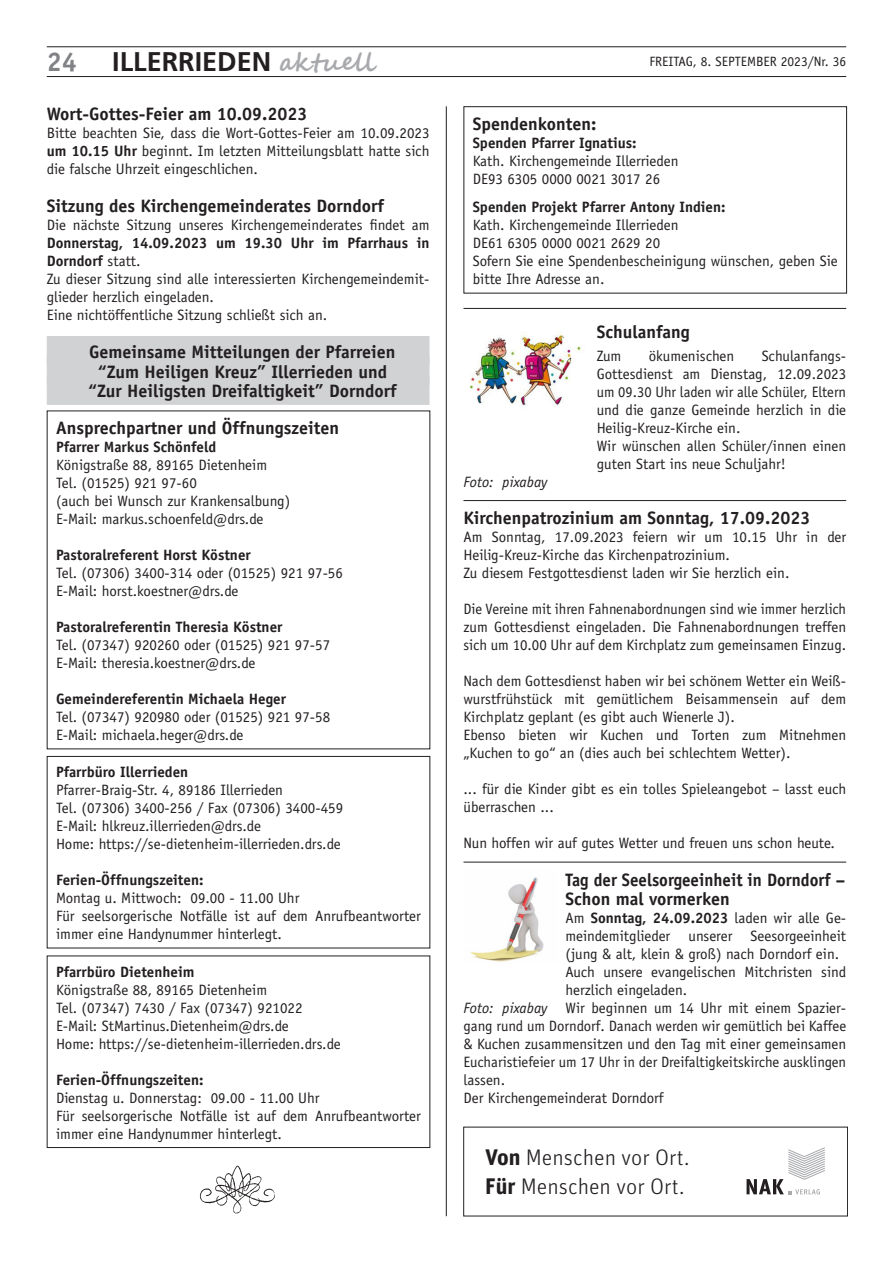
<style>
.page{position:relative;width:893px;height:1263px;background:#fff}
.page>*{position:absolute;margin:0;border:0;box-sizing:border-box;transform-origin:0 0}
.t1{font:700 27px "Frutiger";color:#231f20}
.t2{font:700 27px "Officina Sans";color:#808285}
.t3{font:300 22.5px/28.5px "Unit Pro";color:#231f20}
.t4{font:700 18px/19.5px "Officina Sans";color:#231f20;text-align:center}
.t5{font:700 18px/19.5px "Officina Sans";color:#231f20;scale:.94 1}
.t6{font:15px/18px "Officina Sans";color:#231f20}
.t7{font:700 15px "Officina Sans";color:#231f20}
.t8{font:italic 15px "Officina Sans";color:#231f20}
.t9{font:13.5px "Officina Sans";color:#231f20}
.s1{font-family:"Segoe Script";font-size:25.5px;color:#a8a9ad}
.s2{font-weight:700}
.s3{font-weight:400}
.s4{font-style:italic}
</style>
<div class="page">
<hr style="left:47px;top:76px;width:799px;height:1px;background:#231f20">
<hr style="left:47px;top:47px;width:799px;height:1px;background:#231f20">
<hr style="left:446px;top:106px;width:1px;height:1110px;background:#231f20">
<div style="left:47px;top:336px;width:382px;height:30px;background:#d1d2d4"></div>
<div style="left:47px;top:355px;width:382px;height:30px;background:#d1d2d4"></div>
<div style="left:47px;top:375px;width:382px;height:30px;background:#d1d2d4"></div>
<div style="left:47px;top:756px;width:383px;height:192px;border:1px solid #231f20"></div>
<div style="left:47px;top:955px;width:383px;height:193px;border:1px solid #231f20"></div>
<hr style="left:463px;top:308px;width:383px;height:1px;background:#231f20">
<hr style="left:463px;top:500px;width:383px;height:1px;background:#231f20">
<hr style="left:463px;top:862px;width:383px;height:1px;background:#231f20">
<div style="left:463px;top:106px;width:384px;height:187px;border:1px solid #231f20"></div>
<img style="left:470px;top:331px;width:112px;height:76px">
<img style="left:470px;top:877px;width:74px;height:85px">
<img style="left:200px;top:1165px;width:75px;height:48px">
<svg style="left:747px;top:1147px;width:78px;height:47px"></svg>
<h1 class="t1" style="left:112px;top:46px;width:264px">ILLERRIEDEN <span class="s1">aktuell</span></h1>
<p class="t4" style="left:47px;top:104px;width:262px">Wort-Gottes-Feier am 10.09.2023</p>
<p class="t6" style="left:47px;top:124px;width:384px;text-align:justify">Bitte beachten Sie, dass die Wort-Gottes-Feier am 10.09.2023 <span class="s2">um 10.15 Uhr</span> beginnt. Im letzten Mitteilungsblatt hatte sich die falsche Uhrzeit eingeschlichen.</p>
<p class="t4" style="left:47px;top:196px;width:339px">Sitzung des Kirchengemeinderates Dorndorf</p>
<p class="t6" style="left:47px;top:216px;width:384px">Die nächste Sitzung unseres Kirchengemeinderates findet am</p>
<p class="t6" style="left:47px;top:234px;width:384px"><span class="s2">Donnerstag, 14.09.2023 um 19.30 Uhr im Pfarrhaus in Dorndorf</span> statt.<br>Zu dieser Sitzung sind alle interessierten Kirchengemeindemit&shy;glieder herzlich eingeladen.<br>Eine nichtöffentliche Sitzung schließt sich an.</p>
<p class="t4" style="left:88px;top:342px;width:310px">Gemeinsame Mitteilungen der Pfarreien “Zum Heiligen Kreuz” Illerrieden und “Zur Heiligsten Dreifaltigkeit” Dorndorf</p>
<p class="t4" style="left:56px;top:418px;width:284px">Ansprechpartner und Öffnungszeiten</p>
<p class="t7" style="left:56px;top:437px;width:162px">Pfarrer Markus Schönfeld</p>
<p class="t6" style="left:56px;top:456px;width:236px">Königstraße 88, 89165 Dietenheim<br>Tel. (01525) 921 97-60<br>(auch bei Wunsch zur Krankensalbung)<br>E-Mail: markus.schoenfeld@drs.de</p>
<p class="t7" style="left:56px;top:545px;width:196px">Pastoralreferent Horst Köstner</p>
<p class="t6" style="left:56px;top:564px;width:288px">Tel. (07306) 3400-314 oder (01525) 921 97-56<br>E-Mail: horst.koestner@drs.de</p>
<p class="t7" style="left:56px;top:617px;width:228px">Pastoralreferentin Theresia Köstner</p>
<p class="t6" style="left:56px;top:636px;width:276px">Tel. (07347) 920260 oder (01525) 921 97-57<br>E-Mail: theresia.koestner@drs.de</p>
<p class="t7" style="left:56px;top:689px;width:232px">Gemeindereferentin Michaela Heger</p>
<p class="t6" style="left:56px;top:708px;width:276px">Tel. (07347) 920980 oder (01525) 921 97-58<br>E-Mail: michaela.heger@drs.de</p>
<p class="t7" style="left:56px;top:763px;width:134px">Pfarrbüro Illerrieden</p>
<p class="t6" style="left:56px;top:781px;width:289px">Pfarrer-Braig-Str. 4, 89186 Illerrieden<br>Tel. (07306) 3400-256 / Fax (07306) 3400-459<br>E-Mail: hlkreuz.illerrieden@drs.de<br>Home: https://se-dietenheim-illerrieden.drs.de</p>
<p class="t7" style="left:56px;top:871px;width:149px">Ferien-Öffnungszeiten:</p>
<p class="t6" style="left:56px;top:889px;width:366px">Montag u. Mittwoch: 09.00 - 11.00 Uhr<br>Für seelsorgerische Notfälle ist auf dem Anrufbeantworter immer eine Handynummer hinterlegt.</p>
<p class="t7" style="left:56px;top:962px;width:140px">Pfarrbüro Dietenheim</p>
<p class="t6" style="left:56px;top:980px;width:286px">Königstraße 88, 89165 Dietenheim<br>Tel. (07347) 7430 / Fax (07347) 921022<br>E-Mail: StMartinus.Dietenheim@drs.de<br>Home: https://se-dietenheim-illerrieden.drs.de</p>
<p class="t7" style="left:56px;top:1070px;width:149px">Ferien-Öffnungszeiten:</p>
<p class="t6" style="left:56px;top:1088px;width:366px">Dienstag u. Donnerstag: 09.00 - 11.00 Uhr<br>Für seelsorgerische Notfälle ist auf dem Anrufbeantworter immer eine Handynummer hinterlegt.</p>
<h1 class="t2" style="left:47px;top:45px;width:32px">24</h1>
<p class="t9" style="left:649px;top:53px;width:198px">FREITAG, 8. SEPTEMBER 2023/Nr. 36</p>
<p class="t4" style="left:473px;top:114px;width:125px">Spendenkonten:</p>
<p class="t7" style="left:473px;top:133px;width:165px">Spenden Pfarrer Ignatius:</p>
<p class="t6" style="left:473px;top:152px;width:207px">Kath. Kirchengemeinde Illerrieden<br>DE93 6305 0000 0021 3017 26</p>
<p class="t7" style="left:473px;top:198px;width:254px">Spenden Projekt Pfarrer Antony Indien:</p>
<p class="t6" style="left:473px;top:216px;width:366px">Kath. Kirchengemeinde Illerrieden<br>DE61 6305 0000 0021 2629 20<br>Sofern Sie eine Spendenbescheinigung wünschen, geben Sie bitte Ihre Adresse an.</p>
<p class="t4" style="left:597px;top:322px;width:94px">Schulanfang</p>
<p class="t6" style="left:597px;top:347px;width:26px">Zum</p>
<p class="t6" style="left:649px;top:347px;width:87px">ökumenischen</p>
<p class="t6" style="left:597px;top:347px;width:251px;text-indent:165px">Schulanfangs-Gottesdienst am Dienstag, 12.09.2023 um 09.30 Uhr laden wir alle Schüler, Eltern und die ganze Gemeinde herzlich in die Heilig-Kreuz-Kirche ein.<br>Wir wünschen allen Schüler/innen einen guten Start ins neue Schuljahr!</p>
<p class="t8" style="left:463px;top:473px;width:86px">Foto: pixabay</p>
<p class="t4" style="left:463px;top:508px;width:349px">Kirchenpatrozinium am Sonntag, 17.09.2023</p>
<p class="t6" style="left:463px;top:528px;width:384px">Am Sonntag, 17.09.2023 feiern wir um 10.15 Uhr in der<br>Heilig-Kreuz-Kirche das Kirchenpatrozinium.<br>Zu diesem Festgottesdienst laden wir Sie herzlich ein.</p>
<p class="t6" style="left:463px;top:600px;width:384px;text-align:justify">Die Vereine mit ihren Fahnenabordnungen sind wie immer herzlich zum Gottesdienst eingeladen. Die Fahnenabordnungen treffen sich um 10.00 Uhr auf dem Kirchplatz zum gemeinsamen Einzug.</p>
<p class="t6" style="left:463px;top:672px;width:384px">Nach dem Gottesdienst haben wir bei schönem Wetter ein Weiß&shy;wurstfrühstück mit gemütlichem Beisammensein auf dem Kirchplatz geplant (es gibt auch Wienerle J).<br>Ebenso bieten wir Kuchen und Torten zum Mitnehmen „Kuchen to go“ an (dies auch bei schlechtem Wetter).</p>
<p class="t6" style="left:463px;top:780px;width:384px">... für die Kinder gibt es ein tolles Spieleangebot – lasst euch überraschen ...</p>
<p class="t6" style="left:463px;top:834px;width:373px">Nun hoffen wir auf gutes Wetter und freuen uns schon heute.</p>
<p class="t5" style="left:566px;top:869px;width:299px">Tag der Seelsorgeeinheit in Dorndorf –<br>Schon mal vormerken</p>
<p class="t7" style="left:566px;top:909px;width:282px"><span class="s3">Am</span> Sonntag, 24.09.2023 <span class="s3">laden wir alle Ge-</span></p>
<p class="t6" style="left:566px;top:927px;width:282px">meindemitglieder unserer Seesorgeeinheit</p>
<p class="t6" style="left:566px;top:945px;width:275px">(jung &amp; alt, klein &amp; groß) nach Dorndorf ein.</p>
<p class="t6" style="left:566px;top:963px;width:282px">Auch unsere evangelischen Mitchristen sind</p>
<p class="t6" style="left:566px;top:981px;width:123px">herzlich eingeladen.</p>
<p class="t6" style="left:463px;top:999px;width:384px"><span class="s4">Foto: pixabay</span> Wir beginnen um 14 Uhr mit einem Spazier-</p>
<p class="t6" style="left:463px;top:1017px;width:384px">gang rund um Dorndorf. Danach werden wir gemütlich bei Kaffee</p>
<p class="t6" style="left:463px;top:1035px;width:384px">&amp; Kuchen zusammensitzen und den Tag mit einer gemeinsamen</p>
<p class="t6" style="left:463px;top:1053px;width:384px">Eucharistiefeier um 17 Uhr in der Dreifaltigkeitskirche ausklingen</p>
<p class="t6" style="left:463px;top:1071px;width:43px">lassen.</p>
<p class="t6" style="left:463px;top:1089px;width:202px">Der Kirchengemeinderat Dorndorf</p>
<h2 class="t3" style="left:485px;top:1143px;width:206px"><span class="s2">Von</span> Menschen vor Ort.<br><span class="s2">Für</span> Menschen vor Ort.</h2>
</div>
